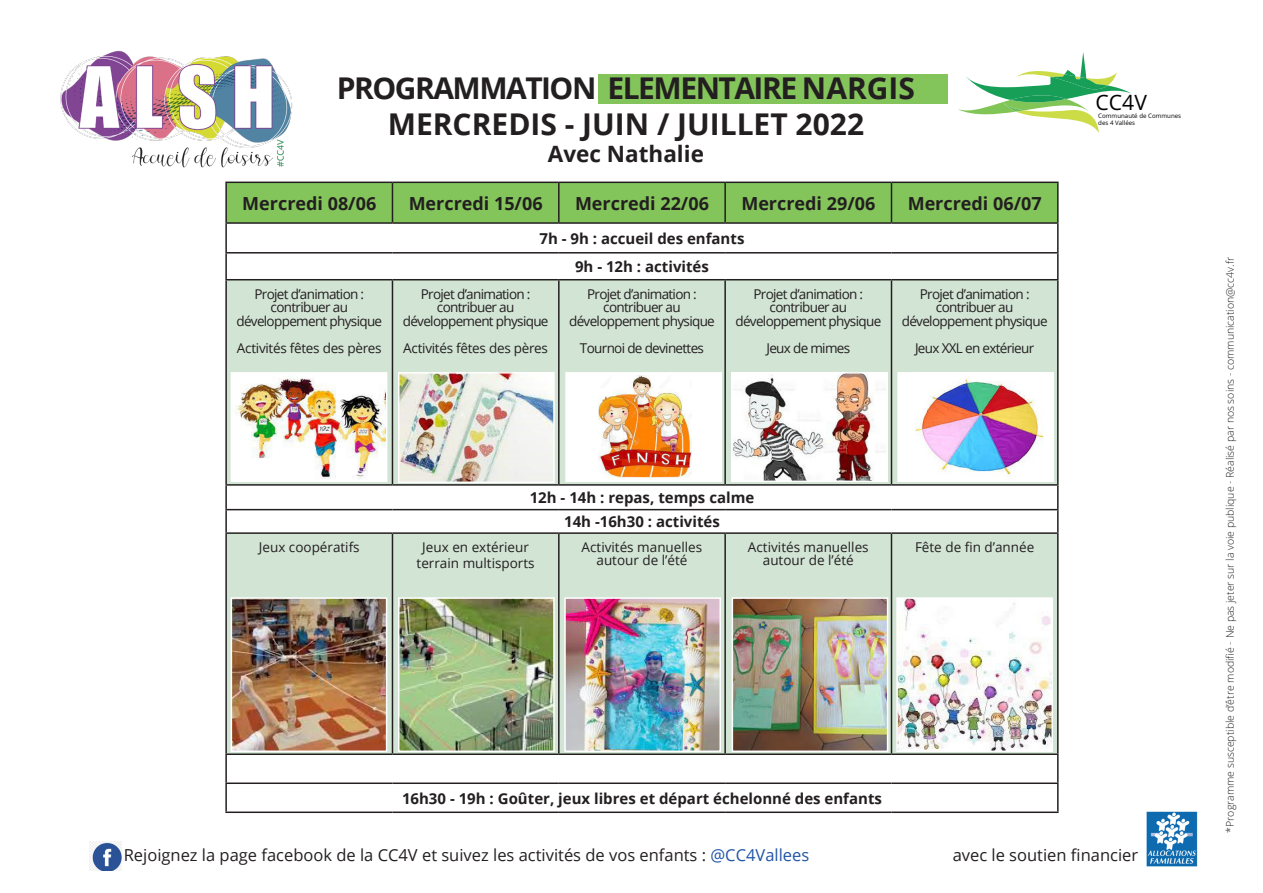
<style>
.page{position:relative;width:1263px;height:893px;background:#fff}
.page>*{position:absolute;margin:0;border:0;box-sizing:border-box;transform-origin:0 0}
.t1{font:700 30px "Open Sans";letter-spacing:-.05em;color:#231f20}
.t2{font:700 30px "Open Sans";color:#231f20}
.t3{font:700 22.5px "Open Sans";color:#231f20}
.t4{font:21.15px "Open Sans";color:#010203}
.t5{font:700 18px "Open Sans";color:#231f20}
.t6{font:16.5px "Open Sans";color:#231f20}
.t7{font:700 15px "Open Sans";color:#231f20}
.t8{font:13.5px/27px "Open Sans";letter-spacing:-.05em;color:#231f20}
.t9{font:13.5px/13.5px "Open Sans";color:#231f20;text-align:center}
.t10{font:13.5px "Open Sans";letter-spacing:-.02em;color:#231f20}
.t11{font:300 10.5px "Open Sans";color:#231f20}
.t12{font:6.15px/7.4px "Open Sans";color:#010203}
.s1{color:#2155a5}
</style>
<div class="page">
<img style="left:60px;top:50px;width:233px;height:118px">
<svg style="left:958px;top:52px;width:173px;height:81px"></svg>
<div style="left:598px;top:74px;width:350px;height:30px;background:#83c55b"></div>
<img style="left:90px;top:842px;width:32px;height:29px">
<img style="left:1146px;top:811px;width:52px;height:56px">
<div style="left:227px;top:280px;width:830px;height:204px;background:#d2e4d4"></div>
<div style="left:227px;top:534px;width:830px;height:219px;background:#d2e4d4"></div>
<hr style="left:225px;top:182px;width:167px;height:1px;background:#231f20">
<hr style="left:225px;top:183px;width:2px;height:39px;background:#231f20">
<hr style="left:225px;top:222px;width:167px;height:2px;background:#231f20">
<hr style="left:225px;top:224px;width:2px;height:28px;background:#231f20">
<hr style="left:225px;top:252px;width:167px;height:2px;background:#231f20">
<hr style="left:225px;top:254px;width:2px;height:25px;background:#231f20">
<svg style="left:226px;top:182px;width:832px;height:97px"></svg>
<hr style="left:225px;top:279px;width:167px;height:1px;background:#231f20">
<hr style="left:225px;top:280px;width:2px;height:204px;background:#231f20">
<hr style="left:392px;top:279px;width:167px;height:1px;background:#231f20">
<hr style="left:392px;top:280px;width:1px;height:204px;background:#231f20">
<hr style="left:559px;top:279px;width:166px;height:1px;background:#231f20">
<hr style="left:558px;top:280px;width:2px;height:204px;background:#231f20">
<hr style="left:725px;top:279px;width:166px;height:1px;background:#231f20">
<hr style="left:724px;top:280px;width:2px;height:204px;background:#231f20">
<hr style="left:891px;top:279px;width:167px;height:1px;background:#231f20">
<hr style="left:891px;top:280px;width:1px;height:204px;background:#231f20">
<hr style="left:1057px;top:280px;width:1px;height:204px;background:#231f20">
<hr style="left:225px;top:484px;width:167px;height:2px;background:#231f20">
<hr style="left:225px;top:486px;width:2px;height:23px;background:#231f20">
<hr style="left:392px;top:484px;width:167px;height:2px;background:#231f20">
<hr style="left:559px;top:484px;width:166px;height:2px;background:#231f20">
<hr style="left:725px;top:484px;width:166px;height:2px;background:#231f20">
<hr style="left:891px;top:484px;width:167px;height:2px;background:#231f20">
<hr style="left:225px;top:509px;width:167px;height:1px;background:#231f20">
<hr style="left:225px;top:510px;width:2px;height:22px;background:#231f20">
<hr style="left:392px;top:509px;width:167px;height:1px;background:#231f20">
<hr style="left:559px;top:509px;width:166px;height:1px;background:#231f20">
<hr style="left:725px;top:509px;width:166px;height:1px;background:#231f20">
<hr style="left:891px;top:509px;width:167px;height:1px;background:#231f20">
<svg style="left:1057px;top:486px;width:1px;height:46px"></svg>
<hr style="left:225px;top:532px;width:167px;height:2px;background:#231f20">
<hr style="left:225px;top:534px;width:2px;height:219px;background:#231f20">
<hr style="left:392px;top:532px;width:167px;height:2px;background:#231f20">
<hr style="left:392px;top:534px;width:1px;height:219px;background:#231f20">
<hr style="left:559px;top:532px;width:166px;height:2px;background:#231f20">
<hr style="left:558px;top:534px;width:2px;height:219px;background:#231f20">
<hr style="left:725px;top:532px;width:166px;height:2px;background:#231f20">
<hr style="left:724px;top:534px;width:2px;height:219px;background:#231f20">
<hr style="left:891px;top:532px;width:167px;height:2px;background:#231f20">
<hr style="left:891px;top:534px;width:1px;height:219px;background:#231f20">
<hr style="left:1057px;top:534px;width:1px;height:219px;background:#231f20">
<hr style="left:225px;top:753px;width:167px;height:2px;background:#231f20">
<hr style="left:225px;top:755px;width:2px;height:27px;background:#231f20">
<hr style="left:392px;top:753px;width:167px;height:2px;background:#231f20">
<hr style="left:559px;top:753px;width:166px;height:2px;background:#231f20">
<hr style="left:725px;top:753px;width:166px;height:2px;background:#231f20">
<hr style="left:891px;top:753px;width:167px;height:2px;background:#231f20">
<hr style="left:225px;top:782px;width:167px;height:2px;background:#231f20">
<hr style="left:225px;top:784px;width:2px;height:27px;background:#231f20">
<hr style="left:392px;top:782px;width:167px;height:2px;background:#231f20">
<hr style="left:559px;top:782px;width:166px;height:2px;background:#231f20">
<hr style="left:725px;top:782px;width:166px;height:2px;background:#231f20">
<hr style="left:891px;top:782px;width:167px;height:2px;background:#231f20">
<svg style="left:1057px;top:755px;width:1px;height:56px"></svg>
<hr style="left:225px;top:811px;width:167px;height:2px;background:#231f20">
<hr style="left:392px;top:811px;width:167px;height:2px;background:#231f20">
<hr style="left:559px;top:811px;width:166px;height:2px;background:#231f20">
<hr style="left:725px;top:811px;width:166px;height:2px;background:#231f20">
<hr style="left:891px;top:811px;width:167px;height:2px;background:#231f20">
<img style="left:234px;top:375px;width:150px;height:104px">
<img style="left:401px;top:375px;width:151px;height:105px">
<div style="left:398px;top:372px;width:157px;height:111px;border:2px solid #fff"></div>
<div style="left:566px;top:373px;width:155px;height:108px;background:#fff"></div>
<img style="left:598px;top:376px;width:93px;height:102px">
<div style="left:898px;top:373px;width:155px;height:108px;background:#fff"></div>
<img style="left:916px;top:378px;width:127px;height:99px">
<img style="left:234px;top:600px;width:150px;height:149px">
<div style="left:231px;top:597px;width:156px;height:155px;border:2px solid #fff"></div>
<img style="left:401px;top:600px;width:151px;height:149px">
<div style="left:398px;top:597px;width:157px;height:155px;border:2px solid #fff"></div>
<img style="left:734px;top:375px;width:151px;height:104px">
<div style="left:731px;top:372px;width:157px;height:110px;border:2px solid #fff"></div>
<img style="left:567px;top:600px;width:151px;height:149px">
<div style="left:564px;top:597px;width:157px;height:155px;border:2px solid #fff"></div>
<img style="left:735px;top:600px;width:150px;height:149px">
<div style="left:732px;top:597px;width:156px;height:155px;border:2px solid #fff"></div>
<img style="left:899px;top:600px;width:151px;height:149px">
<div style="left:896px;top:597px;width:157px;height:155px;border:2px solid #fff"></div>
<p class="t1" style="left:337px;top:67px;width:580px">PROGRAMMATION ELEMENTAIRE NARGIS</p>
<p class="t2" style="left:388px;top:103px;width:478px">MERCREDIS - JUIN / JUILLET 2022</p>
<p class="t3" style="left:548px;top:138px;width:158px">Avec Nathalie</p>
<p class="t5" style="left:242px;top:190px;width:135px">Mercredi 08/06</p>
<p class="t5" style="left:409px;top:190px;width:135px">Mercredi 15/06</p>
<p class="t5" style="left:575px;top:190px;width:135px">Mercredi 22/06</p>
<p class="t5" style="left:741px;top:190px;width:135px">Mercredi 29/06</p>
<p class="t5" style="left:908px;top:190px;width:135px">Mercredi 06/07</p>
<p class="t7" style="left:539px;top:228px;width:206px">7h - 9h : accueil des enfants</p>
<p class="t7" style="left:575px;top:256px;width:135px">9h - 12h : activités</p>
<p class="t8" style="left:254px;top:280px;width:111px">Projet d’animation :</p>
<p class="t8" style="left:271px;top:293px;width:79px">contribuer au</p>
<p class="t8" style="left:236px;top:307px;width:147px">développement physique<br>Activités fêtes des pères</p>
<p class="t8" style="left:421px;top:280px;width:111px">Projet d’animation :</p>
<p class="t8" style="left:437px;top:293px;width:79px">contribuer au</p>
<p class="t8" style="left:403px;top:307px;width:147px">développement physique</p>
<p class="t10" style="left:403px;top:338px;width:146px">Activités fêtes des pères</p>
<p class="t8" style="left:587px;top:280px;width:111px">Projet d’animation :</p>
<p class="t8" style="left:603px;top:293px;width:79px">contribuer au</p>
<p class="t8" style="left:569px;top:307px;width:147px">développement physique</p>
<p class="t8" style="left:580px;top:334px;width:126px">Tournoi de devinettes</p>
<p class="t8" style="left:753px;top:280px;width:111px">Projet d’animation :</p>
<p class="t8" style="left:770px;top:293px;width:79px">contribuer au</p>
<p class="t8" style="left:735px;top:307px;width:147px">développement physique</p>
<p class="t8" style="left:766px;top:334px;width:85px">Jeux de mimes</p>
<p class="t8" style="left:920px;top:280px;width:111px">Projet d’animation :</p>
<p class="t8" style="left:936px;top:293px;width:79px">contribuer au</p>
<p class="t8" style="left:902px;top:307px;width:147px">développement physique</p>
<p class="t8" style="left:915px;top:334px;width:121px">Jeux XXL en extérieur</p>
<p class="t4" style="left:1095px;top:88px;width:53px">CC4V</p>
<p class="t12" style="left:1098px;top:111px;width:84px">Communauté de Communes des 4 Vallées</p>
<p class="t7" style="left:530px;top:487px;width:226px">12h - 14h : repas, temps calme</p>
<p class="t7" style="left:564px;top:511px;width:157px">14h -16h30 : activités</p>
<p class="t9" style="left:259px;top:540px;width:102px">Jeux coopératifs</p>
<p class="t9" style="left:422px;top:540px;width:108px">Jeux en extérieur</p>
<p class="t9" style="left:417px;top:556px;width:120px">terrain multisports</p>
<p class="t9" style="left:582px;top:540px;width:122px">Activités manuelles autour de l’été</p>
<p class="t9" style="left:748px;top:540px;width:122px">Activités manuelles autour de l’été</p>
<p class="t9" style="left:915px;top:540px;width:121px">Fête de fin d’année</p>
<p class="t7" style="left:402px;top:787px;width:481px">16h30 - 19h : Goûter, jeux libres et départ échelonné des enfants</p>
<p class="t6" style="left:124px;top:843px;width:687px">Rejoignez la page facebook de la CC4V et suivez les activités de vos enfants : <span class="s1">@CC4Vallees</span></p>
<p class="t6" style="left:953px;top:843px;width:187px">avec le soutien financier</p>
<p class="t11" style="left:1223px;top:833px;width:577px;rotate:-90deg">*Programme susceptible d’être modifié - Ne pas jeter sur la voie publique - Réalisé par nos soins - communication@cc4v.fr</p>
</div>
